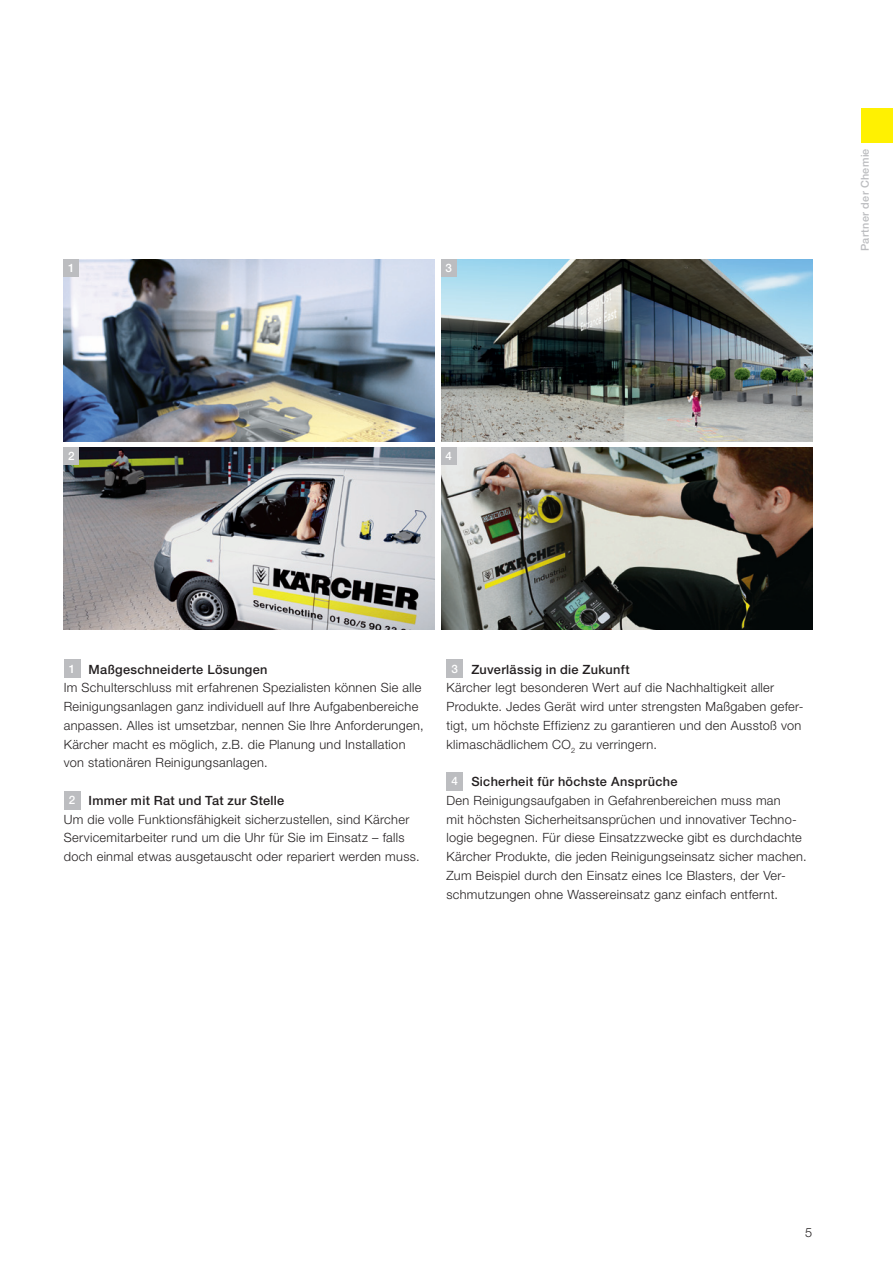
<style>
.page{position:relative;width:893px;height:1263px;background:#fff}
.page>*{position:absolute;margin:0;border:0;box-sizing:border-box;transform-origin:0 0}
.t1{font:300 12.75px/18.8px "Helvetica Neue LT Pro";letter-spacing:.025em;color:#231f20}
.t2{font:500 11.7px "Helvetica Neue LT Pro";color:#fff}
.t3{font:500 10.8px "Helvetica Neue LT Pro";letter-spacing:.03em;color:#bcbdc0}
.s1{font-weight:500;font-size:11.7px;color:#fff}
.s2{font-weight:500}
</style>
<div class="page">
<img style="left:441px;top:259px;width:371px;height:182px">
<img style="left:64px;top:448px;width:371px;height:181px">
<img style="left:64px;top:259px;width:371px;height:182px">
<img style="left:441px;top:448px;width:371px;height:181px">
<div style="left:441px;top:448px;width:15px;height:17px;background:#bcbdc0"></div>
<div style="left:64px;top:448px;width:15px;height:17px;background:#bcbdc0"></div>
<div style="left:441px;top:259px;width:15px;height:17px;background:#bcbdc0"></div>
<div style="left:64px;top:259px;width:15px;height:17px;background:#bcbdc0"></div>
<div style="left:861px;top:108px;width:32px;height:34px;background:#fff101"></div>
<div style="left:64px;top:659px;width:16px;height:19px;background:#bcbdc0"></div>
<div style="left:64px;top:791px;width:16px;height:18px;background:#bcbdc0"></div>
<div style="left:446px;top:659px;width:17px;height:19px;background:#bcbdc0"></div>
<div style="left:446px;top:772px;width:17px;height:19px;background:#bcbdc0"></div>
<p class="t2" style="left:68px;top:260px;width:8px">1</p>
<p class="t2" style="left:446px;top:260px;width:8px">3</p>
<p class="t2" style="left:68px;top:449px;width:8px">2</p>
<p class="t2" style="left:446px;top:449px;width:8px">4</p>
<p class="t3" style="left:858px;top:251px;width:104px;rotate:-90deg">Partner der Chemie</p>
<p class="t1" style="left:64px;top:659px;width:361px;text-indent:5px"><span class="s1">1</span> <span class="s2">Maßgeschneiderte Lösungen<br></span>Im Schulterschluss mit erfahrenen Spezialisten können Sie alle Reinigungsanlagen ganz individuell auf Ihre Aufgabenbereiche anpassen. Alles ist umsetzbar, nennen Sie Ihre Anforderungen, Kärcher macht es möglich, z.B. die Planung und Installation von stationären Reinigungsanlagen.</p>
<p class="t1" style="left:64px;top:791px;width:357px;text-indent:5px"><span class="s1">2</span> <span class="s2">Immer mit Rat und Tat zur Stelle<br></span>Um die volle Funktionsfähigkeit sicherzustellen, sind Kärcher Servicemitarbeiter rund um die Uhr für Sie im Einsatz – falls doch einmal etwas ausgetauscht oder repariert werden muss.</p>
<p class="t1" style="left:446px;top:659px;width:358px;text-indent:5px"><span class="s1">3</span> <span class="s2">Zuverlässig in die Zukunft<br></span>Kärcher legt besonderen Wert auf die Nachhaltigkeit aller Produkte. Jedes Gerät wird unter strengsten Maßgaben gefer&shy;tigt, um höchste Effizienz zu garantieren und den Ausstoß von klimaschädlichem CO<sub>2</sub> zu verringern.</p>
<p class="t1" style="left:446px;top:772px;width:362px;text-indent:5px"><span class="s1">4</span> <span class="s2">Sicherheit für höchste Ansprüche<br></span>Den Reinigungsaufgaben in Gefahrenbereichen muss man<br>mit höchsten Sicherheitsansprüchen und innovativer Techno&shy;logie begegnen. Für diese Einsatzzwecke gibt es durchdachte Kärcher Produkte, die jeden Reinigungseinsatz sicher machen.<br>Zum Beispiel durch den Einsatz eines Ice Blasters, der Ver&shy;schmutzungen ohne Wassereinsatz ganz einfach entfernt.</p>
<p class="t1" style="left:805px;top:1223px;width:9px">5</p>
</div>
